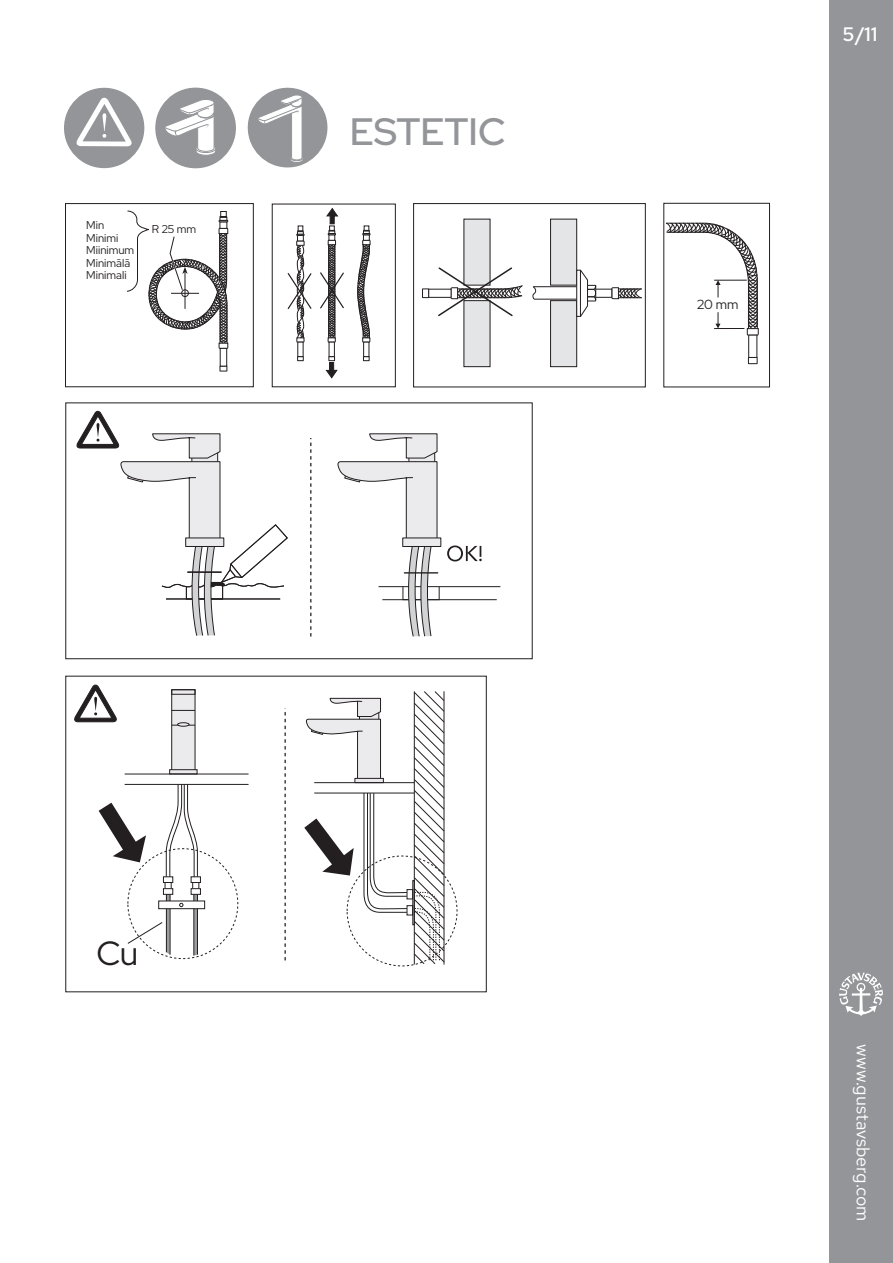
<style>
.page{position:relative;width:893px;height:1263px;background:#fff}
.page>*{position:absolute;margin:0;border:0;box-sizing:border-box;transform-origin:0 0}
.t1{font:500 38.1px "Red Hat Display";color:#939598}
.t2{font:33.45px "Red Hat Display";color:#231f20}
.t3{font:500 19.5px "Red Hat Text";color:#fff}
.t4{font:18px "Red Hat Text";color:#fff}
.t5{font:13.2px "Red Hat Display";color:#231f20}
.t6{font:11.4px "Red Hat Display";color:#231f20}
.t7{font:11.25px/12.5px "Red Hat Display";color:#231f20}
</style>
<div class="page">
<div style="left:248px;top:88px;width:79px;height:79px;background:#939598;border-radius:50%"></div>
<svg style="left:257px;top:95px;width:46px;height:68px"></svg>
<div style="left:155px;top:88px;width:81px;height:80px;background:#939598;border-radius:50%"></div>
<svg style="left:164px;top:99px;width:51px;height:57px"></svg>
<svg style="left:169px;top:769px;width:28px;height:5px"></svg>
<svg style="left:171px;top:689px;width:25px;height:83px;background:#cfced0"></svg>
<div style="left:177px;top:722px;width:12px;height:4px;border:1px solid #231f20;border-radius:50%"></div>
<svg style="left:306px;top:698px;width:75px;height:84px"></svg>
<div style="left:355px;top:778px;width:28px;height:5px;background:#ebebed"></div>
<div style="left:355px;top:778px;width:29px;height:5px;border:1px solid #231f20"></div>
<svg style="left:64px;top:88px;width:80px;height:80px"></svg>
<div style="left:65px;top:402px;width:468px;height:257px;border:1px solid #231f20"></div>
<svg style="left:310px;top:438px;width:1px;height:198px"></svg>
<svg style="left:284px;top:708px;width:2px;height:252px"></svg>
<hr style="left:314px;top:782px;width:100px;height:1px;background:#231f20">
<hr style="left:314px;top:793px;width:100px;height:1px;background:#231f20">
<div style="left:407px;top:889px;width:6px;height:10px;border:1px solid #231f20"></div>
<div style="left:407px;top:905px;width:6px;height:10px;border:1px solid #231f20"></div>
<svg style="left:363px;top:792px;width:44px;height:121px"></svg>
<div style="left:412px;top:880px;width:3px;height:45px;border:1px solid #231f20"></div>
<svg style="left:413px;top:691px;width:32px;height:274px"></svg>
<svg style="left:304px;top:818px;width:50px;height:57px"></svg>
<svg style="left:167px;top:895px;width:3px;height:6px"></svg>
<svg style="left:194px;top:895px;width:3px;height:6px"></svg>
<svg style="left:194px;top:909px;width:3px;height:46px"></svg>
<hr style="left:125px;top:774px;width:124px;height:1px;background:#231f20">
<hr style="left:125px;top:784px;width:124px;height:1px;background:#231f20">
<div style="left:191px;top:876px;width:10px;height:7px;border:1px solid #231f20"></div>
<div style="left:191px;top:888px;width:10px;height:7px;border:1px solid #231f20"></div>
<hr style="left:197px;top:894px;width:1px;height:61px;background:#231f20">
<hr style="left:193px;top:894px;width:1px;height:61px;background:#231f20">
<div style="left:163px;top:876px;width:10px;height:7px;border:1px solid #231f20"></div>
<div style="left:163px;top:888px;width:10px;height:7px;border:1px solid #231f20"></div>
<hr style="left:166px;top:894px;width:1px;height:58px;background:#231f20">
<hr style="left:170px;top:894px;width:1px;height:61px;background:#231f20">
<svg style="left:165px;top:784px;width:35px;height:104px"></svg>
<div style="left:158px;top:901px;width:47px;height:8px;background:#fff;border:1px solid #231f20"></div>
<svg style="left:179px;top:903px;width:4px;height:4px"></svg>
<svg style="left:99px;top:803px;width:47px;height:59px"></svg>
<svg style="left:127px;top:909px;width:43px;height:46px"></svg>
<div style="left:65px;top:676px;width:422px;height:316px;border:1px solid #231f20"></div>
<div style="left:550px;top:219px;width:27px;height:66px;background:#e4e5e7;border:1px solid #231f20"></div>
<div style="left:550px;top:300px;width:27px;height:67px;background:#e4e5e7;border:1px solid #231f20"></div>
<svg style="left:611px;top:287px;width:31px;height:12px"></svg>
<div style="left:584px;top:289px;width:28px;height:8px;border:1px solid #231f20"></div>
<svg style="left:532px;top:270px;width:65px;height:47px"></svg>
<div style="left:464px;top:219px;width:26px;height:66px;background:#e4e5e7"></div>
<div style="left:464px;top:300px;width:26px;height:67px;background:#e4e5e7"></div>
<div style="left:272px;top:204px;width:124px;height:183px;border:1px solid #231f20"></div>
<div style="left:413px;top:203px;width:233px;height:184px;border:1px solid #231f20"></div>
<div style="left:663px;top:203px;width:107px;height:184px;border:1px solid #231f20"></div>
<svg style="left:220px;top:366px;width:7px;height:5px"></svg>
<div style="left:220px;top:348px;width:7px;height:18px;border:1px solid #231f20"></div>
<div style="left:65px;top:203px;width:189px;height:184px;border:1px solid #231f20"></div>
<svg style="left:127px;top:210px;width:101px;height:139px"></svg>
<svg style="left:287px;top:226px;width:25px;height:117px"></svg>
<svg style="left:297px;top:356px;width:6px;height:5px"></svg>
<div style="left:298px;top:342px;width:5px;height:15px;border:1px solid #231f20"></div>
<svg style="left:320px;top:208px;width:24px;height:134px"></svg>
<svg style="left:326px;top:356px;width:12px;height:22px"></svg>
<div style="left:329px;top:342px;width:6px;height:15px;border:1px solid #231f20"></div>
<svg style="left:357px;top:226px;width:13px;height:116px"></svg>
<svg style="left:363px;top:357px;width:6px;height:4px"></svg>
<div style="left:363px;top:342px;width:6px;height:15px;border:1px solid #231f20"></div>
<svg style="left:666px;top:223px;width:93px;height:112px"></svg>
<div style="left:748px;top:357px;width:9px;height:7px;border:1px solid #231f20"></div>
<div style="left:748px;top:335px;width:9px;height:23px;border:1px solid #231f20"></div>
<svg style="left:437px;top:266px;width:86px;height:51px"></svg>
<div style="left:422px;top:289px;width:7px;height:9px;border:1px solid #231f20"></div>
<div style="left:429px;top:289px;width:22px;height:8px;background:#fff"></div>
<div style="left:429px;top:289px;width:22px;height:8px;border:1px solid #231f20"></div>
<hr style="left:382px;top:599px;width:115px;height:1px;background:#231f20">
<hr style="left:379px;top:586px;width:121px;height:1px;background:#231f20">
<svg style="left:447px;top:545px;width:35px;height:16px"></svg>
<svg style="left:74px;top:684px;width:43px;height:38px"></svg>
<svg style="left:76px;top:410px;width:212px;height:226px"></svg>
<div style="left:186px;top:538px;width:38px;height:8px;background:#ebebed"></div>
<div style="left:185px;top:538px;width:39px;height:9px;border:1px solid #231f20"></div>
<svg style="left:337px;top:433px;width:101px;height:204px"></svg>
<div style="left:403px;top:538px;width:38px;height:8px;background:#ebebed"></div>
<div style="left:402px;top:538px;width:39px;height:9px;border:1px solid #231f20"></div>
<div style="left:829px;top:0;width:64px;height:1263px;background:#939598"></div>
<svg style="left:839px;top:972px;width:44px;height:44px"></svg>
<p class="t7" style="left:86px;top:219px;width:50px">Min<br>Minimi<br>Miinimum<br>Minimālā<br>Minimali</p>
<p class="t6" style="left:152px;top:221px;width:46px">R 25 mm</p>
<h1 class="t1" style="left:350px;top:106px;width:157px">ESTETIC</h1>
<p class="t5" style="left:697px;top:295px;width:43px">20 mm</p>
<h3 class="t3" style="left:843px;top:22px;width:36px">5/11</h3>
<h2 class="t2" style="left:96px;top:932px;width:43px">Cu</h2>
<h3 class="t4" style="left:875px;top:1044px;width:179px;rotate:90deg">www.gustavsberg.com</h3>
</div>
